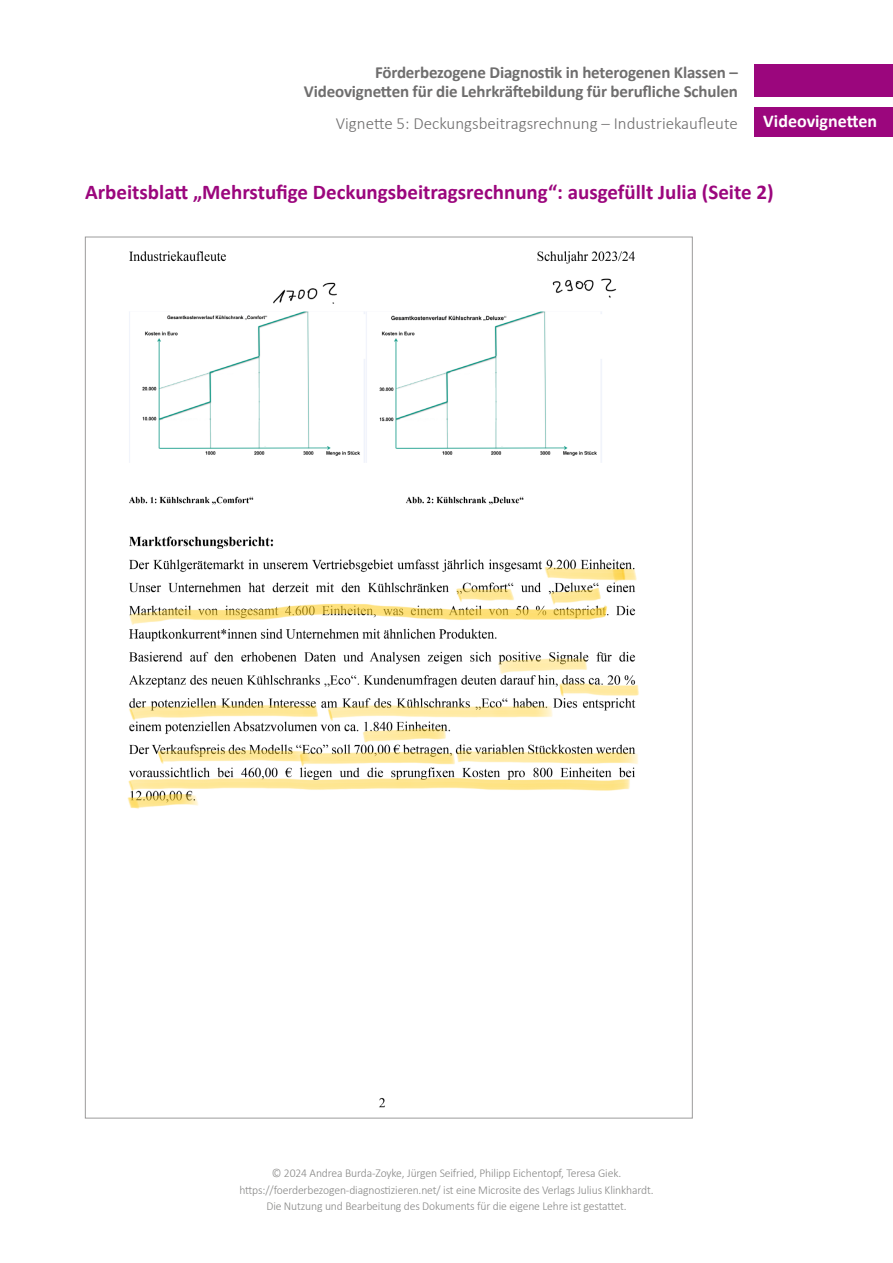
<style>
.page{position:relative;width:893px;height:1263px;background:#fff}
.page>*{position:absolute;margin:0;border:0;box-sizing:border-box;transform-origin:0 0}
.AB_Ü2{font:700 21px "Calibri";color:#9b067d}
.AB_Ü2-2{font:700 18px "Calibri";color:#fff}
.AB_Ü2-3{font:700 16.95px/19.5px "Calibri";letter-spacing:-.01em;color:#6f6e6e;text-align:right}
.AB_Standard_Klinkhardt{font:300 16.95px "Calibri";color:#6f6e6e}
.t1{font:300 12px/16.5px "Calibri";letter-spacing:-.01em;color:#878786;text-align:center}
</style>
<div class="page">
<div style="left:755px;top:65px;width:138px;height:32px;background:#9b067d"></div>
<div style="left:755px;top:107px;width:138px;height:30px;background:#9b067d"></div>
<img style="left:127px;top:251px;width:512px;height:857px">
<p class="AB_Ü2-3" style="left:304px;top:62px;width:435px">Förderbezogene Diagnostik in heterogenen Klassen –<br>Videovignetten für die Lehrkräftebildung für berufliche Schulen</p>
<p class="AB_Standard_Klinkhardt" style="left:336px;top:112px;width:403px">Vignette 5: Deckungsbeitragsrechnung – Industriekaufleute</p>
<p class="AB_Ü2-2" style="left:763px;top:109px;width:115px">Videovignetten</p>
<p class="AB_Ü2" style="left:85px;top:177px;width:690px">Arbeitsblatt „Mehrstufige Deckungsbeitragsrechnung“: ausgefüllt Julia (Seite 2)</p>
<p class="t1" style="left:239px;top:1165px;width:416px">© 2024 Andrea Burda-Zoyke, Jürgen Seifried, Philipp Eichentopf, Teresa Giek. https://foerderbezogen-diagnostizieren.net/ ist eine Microsite des Verlags Julius Klinkhardt.<br>Die Nutzung und Bearbeitung des Dokuments für die eigene Lehre ist gestattet.</p>
</div>
